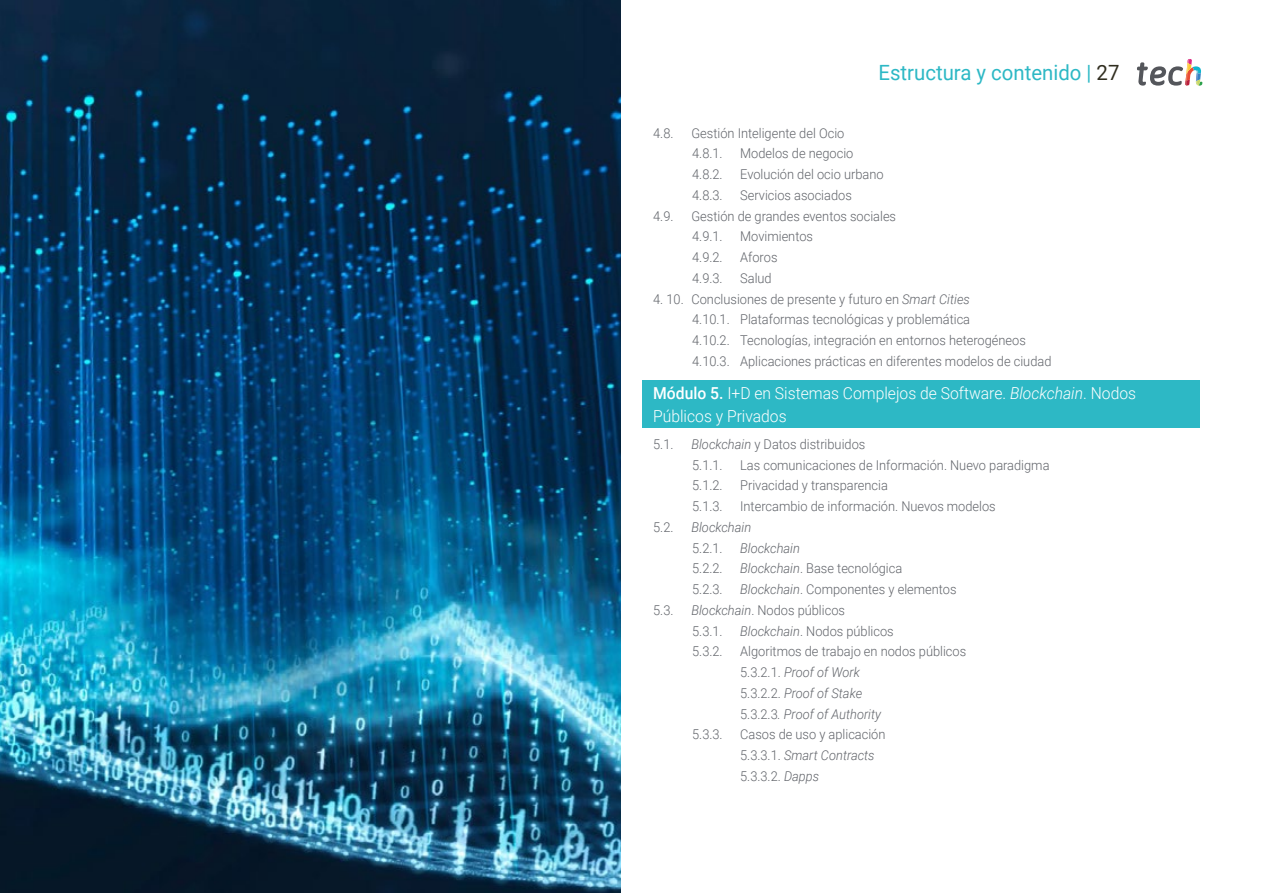
<style>
.page{position:relative;width:1263px;height:893px;background:#fff}
.page>*{position:absolute;margin:0;border:0;box-sizing:border-box;transform-origin:0 0}
.t1{font:21px "Roboto";color:#2db8c5}
.t2{font:300 16.5px/22.5px "Roboto";color:#fff;scale:.95 1}
.t3{font:300 13.5px/20.7px "Roboto";color:#61646a;scale:.95 1}
.t4{font:italic 300 13.5px "Roboto";color:#61646a;scale:.95 1}
.s1{color:#312e20}
.s2{font-style:italic}
.s3{font-weight:500}
</style>
<div class="page">
<div style="left:642px;top:380px;width:557px;height:48px;background:#2db8c5"></div>
<svg style="left:1137px;top:59px;width:65px;height:27px"></svg>
<img style="left:0;top:0;width:621px;height:893px">
<p class="t3" style="left:653px;top:122px;width:23px">4.8.</p>
<p class="t3" style="left:691px;top:122px;width:162px">Gestión Inteligente del Ocio<br>4.8.1.</p>
<p class="t3" style="left:740px;top:143px;width:121px">Modelos de negocio</p>
<h1 class="t1" style="left:878px;top:57px;width:242px">Estructura y contenido | <span class="s1">27</span></h1>
<p class="t3" style="left:692px;top:164px;width:34px">4.8.2.</p>
<p class="t3" style="left:740px;top:164px;width:152px">Evolución del ocio urbano</p>
<p class="t3" style="left:692px;top:184px;width:34px">4.8.3.</p>
<p class="t3" style="left:740px;top:184px;width:119px">Servicios asociados</p>
<p class="t3" style="left:653px;top:205px;width:23px">4.9.</p>
<p class="t3" style="left:691px;top:205px;width:217px">Gestión de grandes eventos sociales<br>4.9.1.</p>
<p class="t3" style="left:740px;top:226px;width:78px">Movimientos</p>
<p class="t3" style="left:692px;top:247px;width:34px">4.9.2.</p>
<p class="t3" style="left:740px;top:247px;width:41px">Aforos</p>
<p class="t3" style="left:692px;top:267px;width:34px">4.9.3.</p>
<p class="t3" style="left:740px;top:267px;width:35px">Salud</p>
<p class="t3" style="left:692px;top:288px;width:380px;text-indent:-39px">4. 10. Conclusiones de presente y futuro en <span class="s2">Smart Cities<br></span>4.10.1. Plataformas tecnológicas y problemática<br>4.10.2. Tecnologías, integración en entornos heterogéneos 4.10.3. Aplicaciones prácticas en diferentes modelos de ciudad</p>
<p class="t2" style="left:653px;top:381px;width:510px"><span class="s3">Módulo 5.</span> I+D en Sistemas Complejos de Software. <span class="s2">Blockchain</span>. Nodos<br>Públicos y Privados</p>
<p class="t3" style="left:653px;top:433px;width:23px">5.1.</p>
<p class="t3" style="left:691px;top:433px;width:185px"><span class="s2">Blockchain</span> y Datos distribuidos<br>5.1.1.</p>
<p class="t3" style="left:740px;top:454px;width:327px">Las comunicaciones de Información. Nuevo paradigma</p>
<p class="t3" style="left:692px;top:475px;width:34px">5.1.2.</p>
<p class="t3" style="left:740px;top:475px;width:157px">Privacidad y transparencia</p>
<p class="t3" style="left:692px;top:495px;width:34px">5.1.3.</p>
<p class="t3" style="left:740px;top:495px;width:271px">Intercambio de información. Nuevos modelos</p>
<p class="t3" style="left:653px;top:516px;width:23px">5.2.</p>
<p class="t4" style="left:691px;top:517px;width:65px">Blockchain</p>
<p class="t3" style="left:692px;top:537px;width:34px">5.2.1.</p>
<p class="t4" style="left:740px;top:538px;width:65px">Blockchain</p>
<p class="t3" style="left:692px;top:558px;width:34px">5.2.2.</p>
<p class="t3" style="left:740px;top:558px;width:172px"><span class="s2">Blockchain</span>. Base tecnológica</p>
<p class="t3" style="left:692px;top:578px;width:34px">5.2.3.</p>
<p class="t3" style="left:740px;top:578px;width:229px"><span class="s2">Blockchain</span>. Componentes y elementos</p>
<p class="t3" style="left:653px;top:599px;width:23px">5.3.</p>
<p class="t3" style="left:691px;top:599px;width:163px"><span class="s2">Blockchain</span>. Nodos públicos<br>5.3.1.</p>
<p class="t3" style="left:740px;top:620px;width:163px"><span class="s2">Blockchain</span>. Nodos públicos</p>
<p class="t3" style="left:692px;top:641px;width:34px">5.3.2.</p>
<p class="t3" style="left:740px;top:641px;width:239px">Algoritmos de trabajo en nodos públicos<br>5.3.2.1. <span class="s2">Proof of Work<br></span>5.3.2.2. <span class="s2">Proof of Stake<br></span>5.3.2.3<span class="s2">. Proof of Authority</span></p>
<p class="t3" style="left:692px;top:724px;width:34px">5.3.3.</p>
<p class="t3" style="left:740px;top:724px;width:154px">Casos de uso y aplicación<br>5.3.3.1. <span class="s2">Smart Contracts<br></span>5.3.3.2. <span class="s2">Dapps</span></p>
</div>
